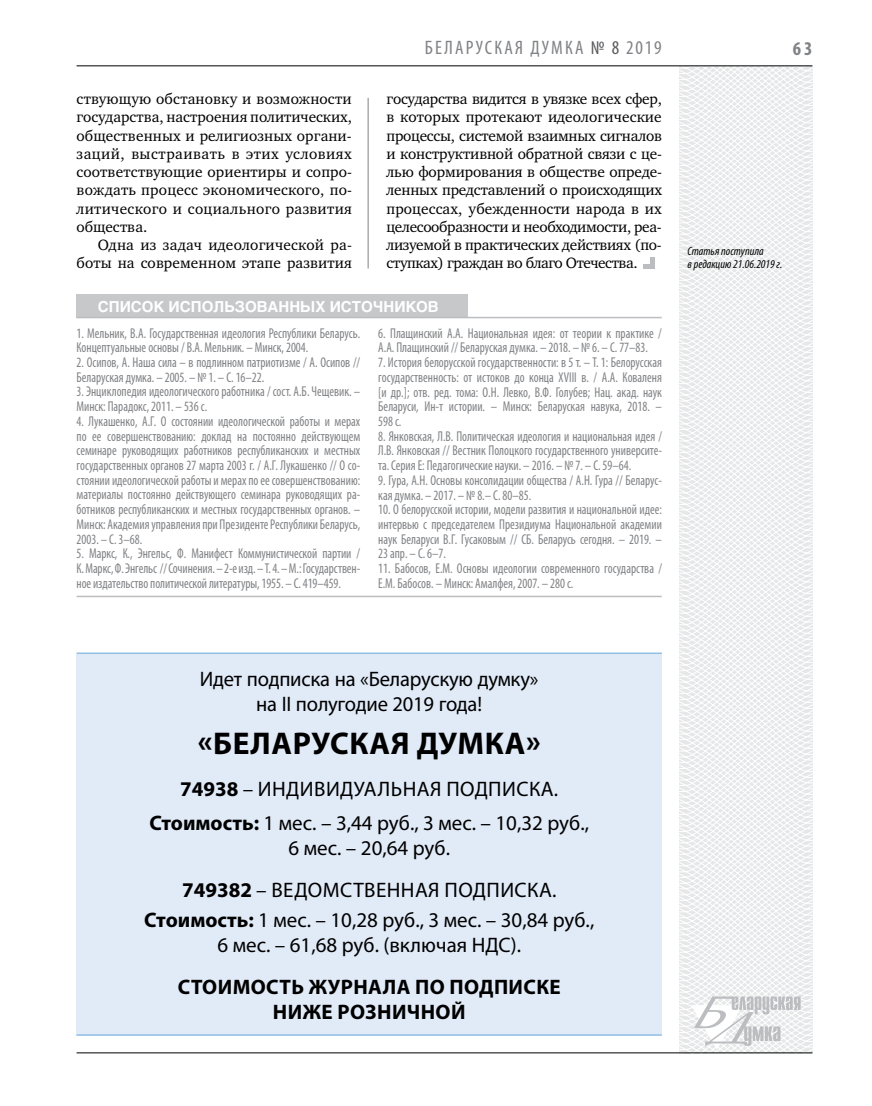
<style>
.page{position:relative;width:872px;height:1106px;background:#fff}
.page>*{position:absolute;margin:0;border:0;box-sizing:border-box;transform-origin:0 0}
.t1{font:700 31.5px "Myriad Pro";letter-spacing:.025em;color:#000}
.t2{font:21px/25.2px "Myriad Pro";color:#000;text-align:center}
.t3{font:21px/42.2px "Myriad Pro";letter-spacing:.02em;color:#000;text-align:center}
.t4{font:700 21px/25.2px "Myriad Pro";letter-spacing:.02em;color:#000;text-align:center}
.t5{font:condensed 19.5px "Myriad Pro";letter-spacing:.11em;color:#808285}
.t6{font:700 condensed 19.5px "Myriad Pro";color:#808285}
.t7{font:15.3px/18.3px "Charter C";letter-spacing:.01em;color:#000;text-align:justify}
.t8{font:700 15px "Helios";color:#fff}
.t9{font:condensed 14.25px/14.7px "Myriad Pro";color:#808285;scale:.9 1}
.t10{font:italic condensed 12px/13.5px "Myriad Pro";color:#000}
.s1{color:#58595b}
.s2{font-weight:700}
</style>
<div class="page">
<svg style="left:621px;top:65px;width:192px;height:989px"></svg>
<svg style="left:691px;top:996px;width:109px;height:53px"></svg>
<hr style="left:77px;top:65px;width:735px;height:1px;background:#000">
<hr style="left:77px;top:1052px;width:735px;height:1px;background:#000">
<hr style="left:368px;top:98px;width:1px;height:170px;background:#808285">
<div style="left:77px;top:654px;width:584px;height:381px;background:#e1eaf7"></div>
<hr style="left:77px;top:1034px;width:584px;height:1px;background:#93bfe6">
<hr style="left:77px;top:652px;width:585px;height:2px;background:#93bfe6">
<div style="left:77px;top:294px;width:391px;height:23px;background:#c6c8ca"></div>
<div style="left:77px;top:318px;width:585px;height:278px;background:#fff"></div>
<hr style="left:77px;top:317px;width:584px;height:1px;background:#bcbdc0">
<hr style="left:77px;top:595px;width:584px;height:2px;background:#bcbdc0">
<hr style="left:650px;top:257px;width:4px;height:11px;background:#bcbdc0">
<hr style="left:643px;top:264px;width:11px;height:4px;background:#bcbdc0">
<p class="t7" style="left:77px;top:90px;width:277px">ствующую обстановку и возможности государства, настроения политических, общественных и религиозных органи&shy;заций, выстраивать в этих условиях соответствующие ориентиры и сопро&shy;вождать процесс экономического, по&shy;литического и социального развития общества.</p>
<p class="t7" style="left:77px;top:236px;width:277px;text-align:right">Одна из задач идеологической ра&shy;боты на современном этапе развития</p>
<h3 class="t5" style="left:425px;top:36px;width:238px">БЕЛА РУСКА Я ДУМКА <span class="s1">№ 8</span> 2019</h3>
<h3 class="t6" style="left:793px;top:37px;width:21px">63</h3>
<p class="t7" style="left:386px;top:90px;width:277px">государства видится в увязке всех сфер, в которых протекают идеологические процессы, системой взаимных сигналов и конструктивной обратной связи с це&shy;лью формирования в обществе опреде&shy;ленных представлений о происходящих процессах, убежденности народа в их целесообразности и необходимости, реа&shy;лизуемой в практических действиях (по&shy;ступках) граждан во благо Отечества.</p>
<p class="t10" style="left:687px;top:244px;width:96px">Статья поступила<br>в редакцию 21.06.2019 г.</p>
<p class="t8" style="left:98px;top:297px;width:342px">Список использованных источников</p>
<p class="t9" style="left:77px;top:325px;width:317px">1. Мельник, В.А. Государственная идеология Республики Беларусь.<br>Концептуальные основы / В.А. Мельник. – Минск, 2004.</p>
<p class="t9" style="left:77px;top:355px;width:317px">2. Осипов, А. Наша сила – в подлинном патриотизме / А. Осипов //<br>Беларуская думка. – 2005. – № 1. – С. 16–22.</p>
<p class="t9" style="left:77px;top:384px;width:317px">3. Энциклопедия идеологического работника / сост. А.Б. Чещевик. –<br>Минск: Парадокс, 2011. – 536 с.</p>
<p class="t9" style="left:77px;top:413px;width:317px;text-align:justify">4. Лукашенко, А.Г. О состоянии идеологической работы и мерах по ее совершенствованию: доклад на постоянно действующем семинаре руководящих работников республиканских и местных государственных органов 27 марта 2003 г. / А.Г. Лукашенко // О со&shy;стоянии идеологической работы и мерах по ее совершенствованию: материалы постоянно действующего семинара руководящих ра&shy;ботников республиканских и местных государственных органов. – Минск: Академия управления при Президенте Республики Беларусь, 2003. – С. 3–68.</p>
<p class="t9" style="left:77px;top:546px;width:317px;text-align:justify">5. Маркс, К., Энгельс, Ф. Манифест Коммунистической партии / К. Маркс, Ф. Энгельс // Сочинения. – 2-е изд. – Т. 4. – М.: Государствен&shy;ное издательство политической литературы, 1955. – С. 419–459.</p>
<p class="t9" style="left:378px;top:325px;width:317px">6. Плащинский А.А. Национальная идея: от теории к практике /<br>А.А. Плащинский // Беларуская думка. – 2018. – № 6. – С. 77–83.</p>
<p class="t9" style="left:378px;top:355px;width:317px;text-align:justify">7. История белорусской государственности: в 5 т. – Т. 1: Белорусская государственность: от истоков до конца XVIII в. / А.А. Коваленя [и др.]; отв. ред. тома: О.Н. Левко, В.Ф. Голубев; Нац. акад. наук Беларуси, Ин-т истории. – Минск: Беларуская навука, 2018. – 598 с.</p>
<p class="t9" style="left:378px;top:428px;width:317px;text-align:justify">8. Янковская, Л.В. Политическая идеология и национальная идея / Л.В. Янковская // Вестник Полоцкого государственного университе&shy;та. Серия Е: Педагогические науки. – 2016. – № 7. – С. 59–64.</p>
<p class="t9" style="left:378px;top:472px;width:316px">9. Гура, А.Н. Основы консолидации общества / А.Н. Гура // Беларус&shy;кая думка. – 2017. – № 8.– С. 80–85.</p>
<p class="t9" style="left:378px;top:502px;width:317px;text-align:justify">10. О белорусской истории, модели развития и национальной идее: интервью с председателем Президиума Национальной академии наук Беларуси В.Г. Гусаковым // СБ. Беларусь сегодня. – 2019. – 23 апр. – С. 6–7.</p>
<p class="t9" style="left:378px;top:561px;width:317px">11. Бабосов, Е.М. Основы идеологии современного государства /<br>Е.М. Бабосов. – Минск: Амалфея, 2007. – 280 с.</p>
<h2 class="t2" style="left:200px;top:665px;width:340px">Идет подписка на «Беларускую думку» на ІІ полугодие 2019 года!</h2>
<h1 class="t1" style="left:198px;top:722px;width:344px">«Беларуская думка»</h1>
<h2 class="t2" style="left:149px;top:771px;width:441px;line-height:33.8px"><span class="s2">74938</span> – индивидуальная подписка.<br><span class="s2">Стоимость:</span> 1 мес. – 3,44 руб., 3 мес. – 10,32 руб.,</h2>
<h2 class="t3" style="left:182px;top:826px;width:376px">6 мес. – 20,64 руб.<br><span class="s2">749382</span> – ведомственная подписка.</h2>
<h2 class="t2" style="left:217px;top:906px;width:378px;text-align:left;text-indent:-73px"><span class="s2">Стоимость:</span> 1 мес. – 10,28 руб., 3 мес. – 30,84 руб.,<br>6 мес. – 61,68 руб. (включая НДС</h2>
<h2 class="t2" style="left:511px;top:931px;width:12px">).</h2>
<h2 class="t4" style="left:178px;top:973px;width:384px">стоимость журнала по подписке ниже розничной</h2>
</div>
